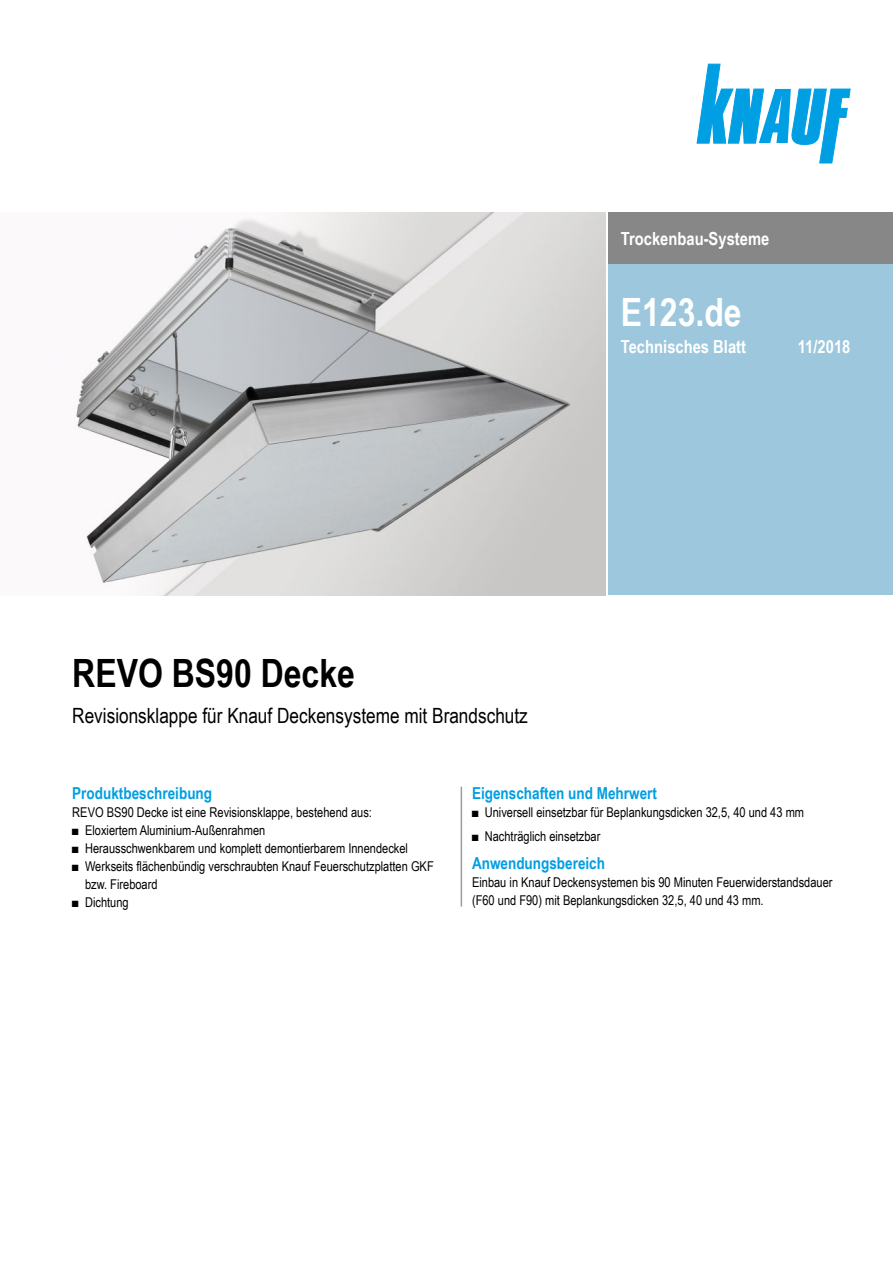
<style>
.page{position:relative;width:893px;height:1263px;background:#fff}
.page>*{position:absolute;margin:0;border:0;box-sizing:border-box;transform-origin:0 0}
.t1{font:700 39px "Arial Narrow";color:#000}
.t2{font:700 39px "Arial Narrow";color:#fff}
.t3{font:21px "Arial Narrow";color:#000}
.Ausgabe_TB{font:700 18px "Arial Narrow";color:#fff}
.Ue3_11cyan_TB{font:700 16.5px "Arial Narrow";color:#009ee3}
.Text_TB{font:13.5px/18px "Arial Narrow";color:#000}
</style>
<div class="page">
<div style="left:608px;top:213px;width:285px;height:382px;background:#9cc7dd"></div>
<div style="left:608px;top:213px;width:285px;height:51px;background:#868786"></div>
<img style="left:76px;top:213px;width:530px;height:382px">
<svg style="left:697px;top:64px;width:153px;height:99px"></svg>
<hr style="left:461px;top:787px;width:1px;height:119px;background:#9c9c9d">
<h3 class="Ausgabe_TB" style="left:621px;top:225px;width:150px">Trockenbau‑Systeme</h3>
<h1 class="t2" style="left:621px;top:282px;width:122px">E123.de</h1>
<h3 class="Ausgabe_TB" style="left:621px;top:333px;width:127px">Technisches Blatt</h3>
<p class="Ausgabe_TB" style="left:798px;top:333px;width:54px">11/2018</p>
<h1 class="t1" style="left:72px;top:644px;width:284px">REVO BS90 Decke</h1>
<h2 class="t3" style="left:72px;top:700px;width:457px">Revisionsklappe für Knauf Deckensysteme mit Brandschutz</h2>
<p class="Ue3_11cyan_TB" style="left:72px;top:780px;width:141px">Produktbeschreibung</p>
<p class="Text_TB" style="left:72px;top:802px;width:301px">REVO BS90 Decke ist eine Revisionsklappe, bestehend aus:</p>
<p class="Text_TB" style="left:72px;top:820px;width:195px">■ Eloxiertem Aluminium-Außenrahmen</p>
<p class="Text_TB" style="left:72px;top:838px;width:337px">■ Herausschwenkbarem und komplett demontierbarem Innendeckel</p>
<p class="Text_TB" style="left:85px;top:856px;width:350px;text-indent:-13px">■ Werkseits flächenbündig verschraubten Knauf Feuerschutzplatten GKF bzw. Fireboard</p>
<p class="Text_TB" style="left:72px;top:892px;width:58px">■ Dichtung</p>
<p class="Ue3_11cyan_TB" style="left:472px;top:780px;width:186px">Eigenschaften und Mehrwert</p>
<p class="Text_TB" style="left:472px;top:802px;width:334px">■ Universell einsetzbar für Beplankungsdicken 32,5, 40 und 43 mm</p>
<p class="Text_TB" style="left:472px;top:827px;width:130px">■ Nachträglich einsetzbar</p>
<p class="Ue3_11cyan_TB" style="left:472px;top:851px;width:135px">Anwendungsbereich</p>
<p class="Text_TB" style="left:472px;top:873px;width:362px">Einbau in Knauf Deckensystemen bis 90 Minuten Feuerwiderstandsdauer (F60 und F90) mit Beplankungsdicken 32,5, 40 und 43 mm.</p>
</div>
